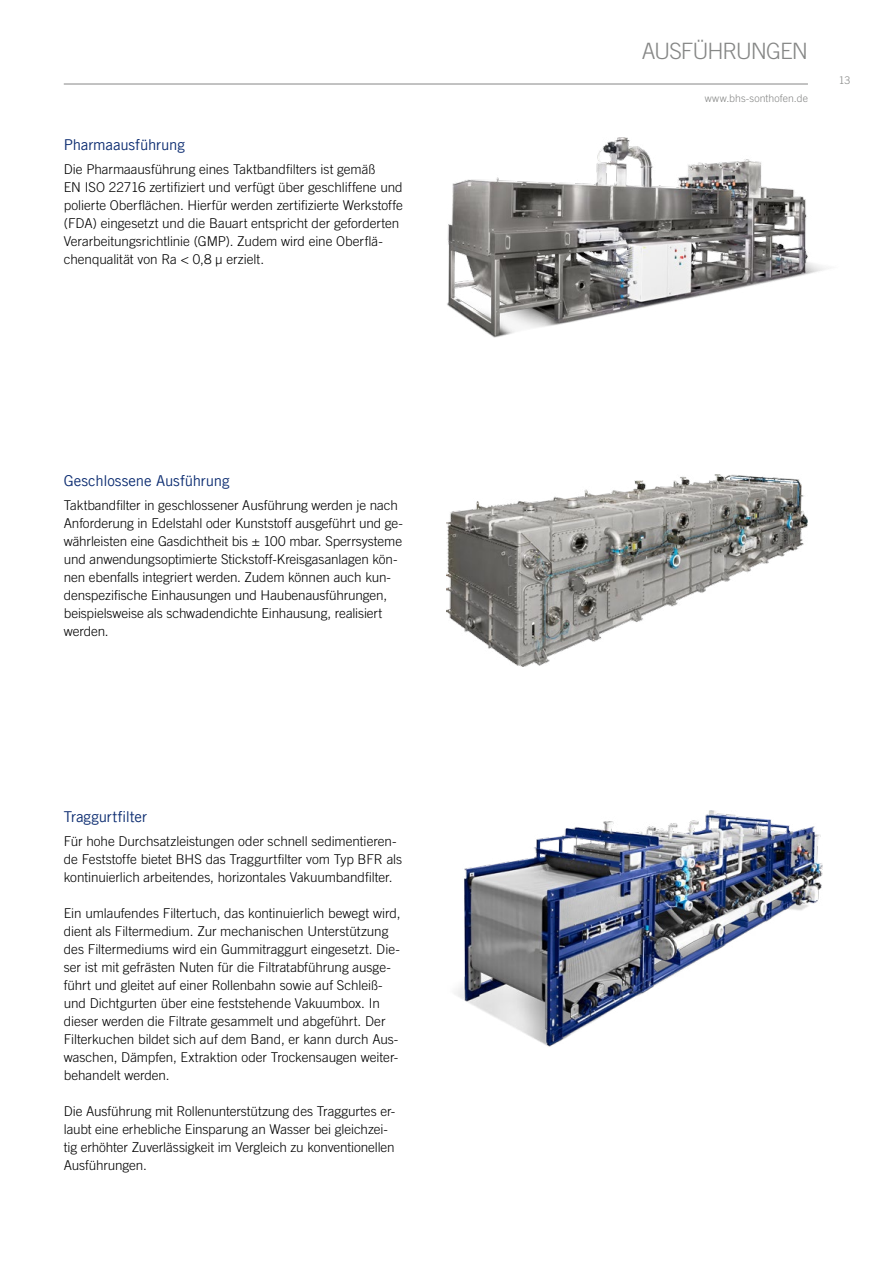
<style>
.page{position:relative;width:893px;height:1263px;background:#fff}
.page>*{position:absolute;margin:0;border:0;box-sizing:border-box;transform-origin:0 0}
.t1{font:300 22.5px "Trade Gothic LT Com";letter-spacing:-.05em;color:#868786}
.t2{font:15px "Trade Gothic LT Com";letter-spacing:-.01em;color:#0e2e72}
.t3{font:300 13.5px/18px "Trade Gothic LT Com";letter-spacing:-.005em;color:#000}
.t4{font:300 10.5px "Trade Gothic LT Com";letter-spacing:.01em;color:#868786}
</style>
<div class="page">
<img style="left:447px;top:138px;width:382px;height:200px">
<img style="left:454px;top:810px;width:368px;height:237px">
<img style="left:446px;top:474px;width:362px;height:192px">
<hr style="left:64px;top:84px;width:744px;height:1px;background:#868786">
<p class="t2" style="left:64px;top:136px;width:123px">Pharmaausführung</p>
<p class="t3" style="left:64px;top:160px;width:341px">Die Pharmaausführung eines Taktbandfilters ist gemäß<br>EN ISO 22716 zertifiziert und verfügt über geschliffene und polierte Oberflächen. Hierfür werden zertifizierte Werkstoffe (FDA) eingesetzt und die Bauart entspricht der geforderten Verarbeitungsrichtlinie (GMP). Zudem wird eine Oberflä&shy;chenqualität von Ra &lt; 0,8 µ erzielt.</p>
<p class="t2" style="left:64px;top:472px;width:167px">Geschlossene Ausführung</p>
<p class="t3" style="left:64px;top:496px;width:341px">Taktbandfilter in geschlossener Ausführung werden je nach Anforderung in Edelstahl oder Kunststoff ausgeführt und ge&shy;währleisten eine Gasdichtheit bis ± 100 mbar. Sperrsysteme und anwendungsoptimierte Stickstoff-Kreisgasanlagen kön&shy;nen ebenfalls integriert werden. Zudem können auch kun&shy;denspezifische Einhausungen und Haubenausführungen, beispielsweise als schwadendichte Einhausung, realisiert werden.</p>
<p class="t2" style="left:64px;top:808px;width:85px">Traggurtfilter</p>
<p class="t3" style="left:64px;top:832px;width:340px">Für hohe Durchsatzleistungen oder schnell sedimentieren&shy;de Feststoffe bietet BHS das Traggurtfilter vom Typ BFR als kontinuierlich arbeitendes, horizontales Vakuumbandfilter.</p>
<p class="t3" style="left:64px;top:904px;width:338px">Ein umlaufendes Filtertuch, das kontinuierlich bewegt wird, dient als Filtermedium. Zur mechanischen Unterstützung des Filtermediums wird ein Gummitraggurt eingesetzt. Die&shy;ser ist mit gefrästen Nuten für die Filtratabführung ausge&shy;führt und gleitet auf einer Rollenbahn sowie auf Schleiß&shy;und Dichtgurten über eine feststehende Vakuumbox. In dieser werden die Filtrate gesammelt und abgeführt. Der Filterkuchen bildet sich auf dem Band, er kann durch Aus&shy;waschen, Dämpfen, Extraktion oder Trockensaugen weiter&shy;behandelt werden.</p>
<p class="t3" style="left:64px;top:1102px;width:333px">Die Ausführung mit Rollenunterstützung des Traggurtes er&shy;laubt eine erhebliche Einsparung an Wasser bei gleichzei&shy;tig erhöhter Zuverlässigkeit im Vergleich zu konventionellen Ausführungen.</p>
<h1 class="t1" style="left:642px;top:37px;width:167px">AUSFÜHRUNGEN</h1>
<p class="t4" style="left:705px;top:92px;width:105px">www.bhs-sonthofen.de</p>
<p class="t4" style="left:839px;top:74px;width:13px">13</p>
</div>
